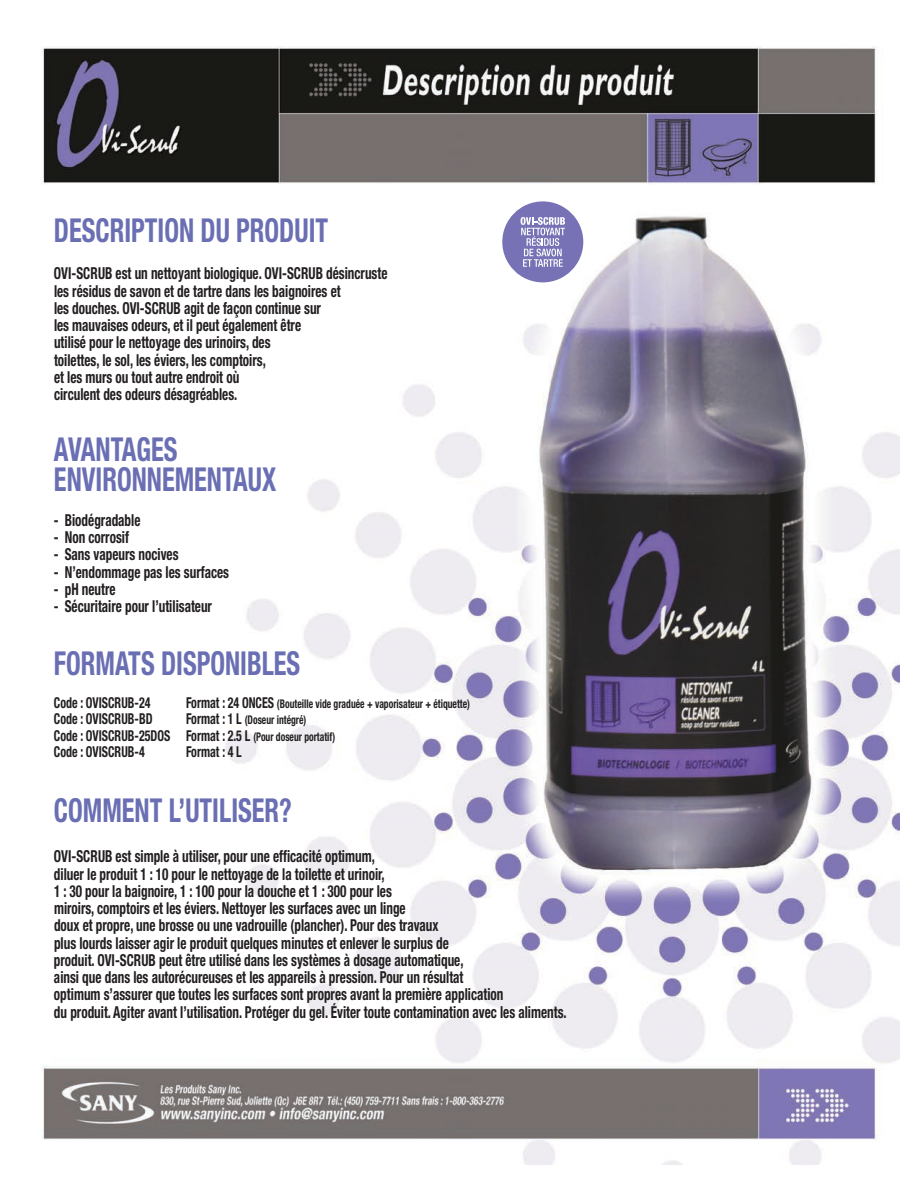
<style>
.page{position:relative;width:918px;height:1188px;background:#fff}
.page>*{position:absolute;margin:0;border:0;box-sizing:border-box;transform-origin:0 0}
.t1{font:700 condensed 33px/30px "Helvetica Neue";color:#6a6fb4;scale:.8 1}
.t2{font:700 condensed 16.5px/17.2px "Helvetica Neue";color:#231f20;scale:.8 1}
.t3{font:700 condensed 15px/16.5px "Helvetica Neue";color:#231f20;scale:.8 1}
.t4{font:700 condensed 12px "Helvetica Neue";color:#231f20;scale:.8 1}
.s1{font-size:15px}
.s2{font-size:12px}
</style>
<div class="page">
<img style="left:41px;top:46px;width:859px;height:1118px">
<div style="left:502px;top:201px;width:81px;height:81px;background:#7672b5;border-radius:50%"></div>
<svg style="left:521px;top:217px;width:44px;height:50px"></svg>
<h1 class="t1" style="left:54px;top:215px;width:344px">DESCRIPTION DU PRODUIT</h1>
<p class="t2" style="left:54px;top:265px;width:418px">OVI-SCRUB est un nettoyant biologique. OVI-SCRUB désincruste les résidus de savon et de tartre dans les baignoires et<br>les douches. OVI-SCRUB agit de façon continue sur<br>les mauvaises odeurs, et il peut également être<br>utilisé pour le nettoyage des urinoirs, des<br>toilettes, le sol, les éviers, les comptoirs,<br>et les murs ou tout autre endroit où<br>circulent des odeurs désagréables.</p>
<h1 class="t1" style="left:54px;top:434px;width:279px">AVANTAGES<br>ENVIRONNEMENTAUX</h1>
<p class="t2" style="left:54px;top:511px;width:110px">- Biodégradable</p>
<p class="t2" style="left:54px;top:528px;width:95px">- Non corrosif</p>
<p class="t2" style="left:54px;top:546px;width:157px">- Sans vapeurs nocives</p>
<p class="t2" style="left:54px;top:563px;width:220px">- N’endommage pas les surfaces</p>
<p class="t2" style="left:54px;top:580px;width:79px">- pH neutre</p>
<p class="t2" style="left:54px;top:597px;width:199px">- Sécuritaire pour l’utilisateur</p>
<h1 class="t1" style="left:54px;top:648px;width:309px">FORMATS DISPONIBLES</h1>
<p class="t3" style="left:54px;top:694px;width:122px">Code : OVISCRUB-24</p>
<p class="t4" style="left:186px;top:696px;width:357px"><span class="s1">Format : 24 ONCES</span> (Bouteille vide graduée + vaporisateur + étiquette)</p>
<p class="t3" style="left:54px;top:710px;width:125px">Code : OVISCRUB-BD</p>
<p class="t4" style="left:186px;top:713px;width:152px"><span class="s1">Format : 1 L</span> (Doseur intégré)</p>
<p class="t3" style="left:54px;top:727px;width:353px">Code : OVISCRUB-25DOS Format : 2.5 L <span class="s2">(Pour doseur portatif)<br></span>Code : OVISCRUB-4</p>
<p class="t3" style="left:186px;top:743px;width:71px">Format : 4 L</p>
<h1 class="t1" style="left:54px;top:795px;width:299px">COMMENT L’UTILISER?</h1>
<p class="t2" style="left:54px;top:848px;width:642px">OVI-SCRUB est simple à utiliser, pour une efficacité optimum,<br>diluer le produit 1 : 10 pour le nettoyage de la toilette et urinoir,<br>1 : 30 pour la baignoire, 1 : 100 pour la douche et 1 : 300 pour les<br>miroirs, comptoirs et les éviers. Nettoyer les surfaces avec un linge<br>doux et propre, une brosse ou une vadrouille (plancher). Pour des travaux<br>plus lourds laisser agir le produit quelques minutes et enlever le surplus de<br>produit. OVI-SCRUB peut être utilisé dans les systèmes à dosage automatique,<br>ainsi que dans les autorécureuses et les appareils à pression. Pour un résultat<br>optimum s’assurer que toutes les surfaces sont propres avant la première application<br>du produit. Agiter avant l’utilisation. Protéger du gel. Éviter toute contamination avec les aliments.</p>
</div>
